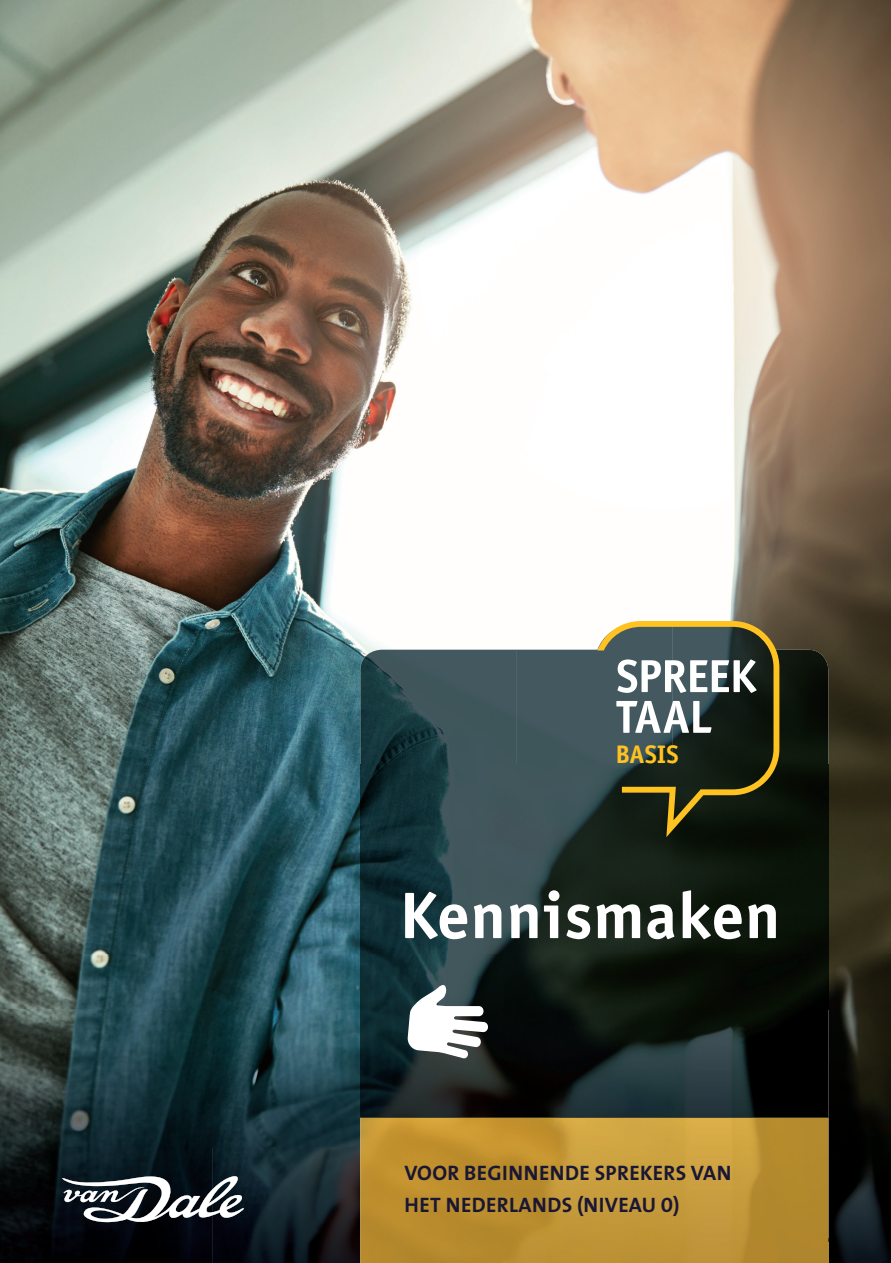
<style>
.page{position:relative;width:891px;height:1263px;background:#fff}
.page>*{position:absolute;margin:0;border:0;box-sizing:border-box;transform-origin:0 0}
.t1{font:700 66px "Officina Sans Std";letter-spacing:.01em;color:#fff}
.t2{font:700 25.5px "Officina Sans Std";color:#fec221}
.t3{font:700 21px/31.5px "The Sans";letter-spacing:.015em;color:#1a1734}
.s1{font-family:"The Sans Bold Caps";font-weight:400}
</style>
<div class="page">
<img style="left:0;top:0;width:890px;height:954px">
<img style="left:828px;top:954px;width:62px;height:309px">
<img style="left:0;top:954px;width:360px;height:309px">
<img style="left:360px;top:764px;width:468px;height:499px">
<img style="left:516px;top:622px;width:312px;height:142px">
<img style="left:360px;top:650px;width:156px;height:114px">
<img style="left:360px;top:1117px;width:468px;height:1px">
<svg style="left:407px;top:984px;width:81px;height:75px"></svg>
<svg style="left:597px;top:621px;width:182px;height:216px;background:#4b5243"></svg>
<svg style="left:62px;top:1173px;width:182px;height:51px"></svg>
<p class="t2" style="left:615px;top:738px;width:65px">BASIS</p>
<h1 class="t1" style="left:399px;top:874px;width:382px">Kennismaken</h1>
<p class="t3" style="left:404px;top:1157px;width:328px">VOOR BEGINNENDE SPREKERS VAN<br>HET NEDERLANDS (NIVEAU <span class="s1">0</span>)</p>
</div>
